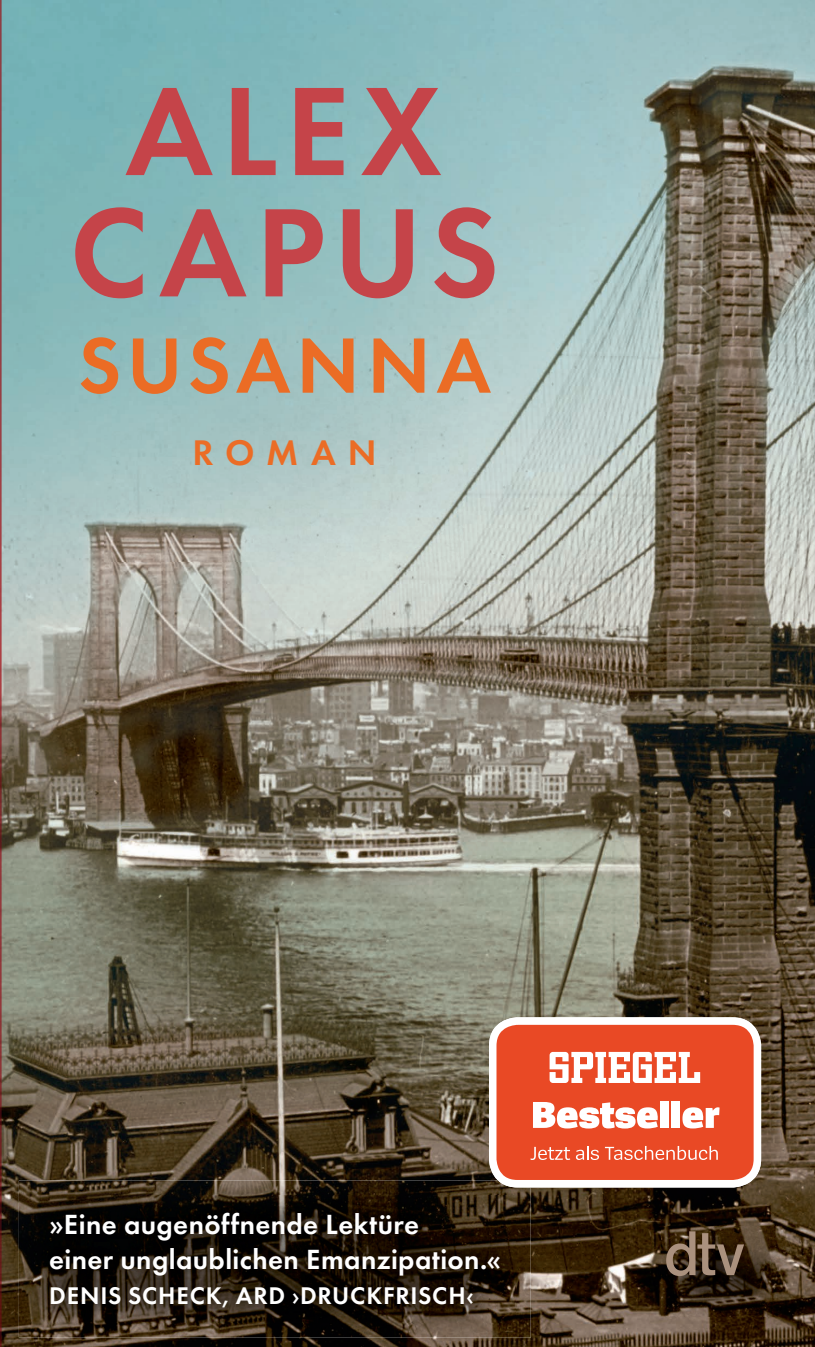
<style>
.page{position:relative;width:815px;height:1347px;background:#fff}
.page>*{position:absolute;margin:0;border:0;box-sizing:border-box;transform-origin:0 0}
.t1{font:600 130.5px/121.2px "Futura PT";letter-spacing:.07em;color:#c54449;text-align:center}
.t2{font:600 81.25px "Futura PT";letter-spacing:.07em;color:#eb6c25}
.t3{font:600 37px "Futura PT";letter-spacing:.32em;color:#eb6c25}
.t4{font:600 28.75px/35px "Futura PT";letter-spacing:.015em;color:#fff}
.t5{font:600 25px "Futura PT";letter-spacing:.03em;color:#fff}
</style>
<div class="page">
<img style="left:0;top:0;width:815px;height:1346px">
<img style="left:104px;top:346px;width:358px;height:215px">
<svg style="left:489px;top:1017px;width:272px;height:170px;background:#ea684a"></svg>
<svg style="left:550px;top:1051px;width:150px;height:32px"></svg>
<svg style="left:533px;top:1102px;width:125px;height:26px"></svg>
<div style="left:660px;top:1101px;width:8px;height:26px;background:#fff"></div>
<div style="left:672px;top:1101px;width:8px;height:26px;background:#fff"></div>
<svg style="left:682px;top:1107px;width:38px;height:21px"></svg>
<svg style="left:531px;top:1146px;width:39px;height:14px"></svg>
<svg style="left:576px;top:1145px;width:23px;height:15px"></svg>
<svg style="left:605px;top:1145px;width:113px;height:15px;background:#ee7459"></svg>
<img style="left:19px;top:1180px;width:512px;height:157px">
<img style="left:498px;top:1180px;width:33px;height:7px">
<img style="left:34px;top:1195px;width:481px;height:127px">
<img style="left:661px;top:1226px;width:122px;height:89px">
<svg style="left:666px;top:1231px;width:78px;height:45px;background:#5a4736"></svg>
<h1 class="t1" style="left:70px;top:69px;width:431px">ALEX<br>CAPUS</h1>
<h2 class="t2" style="left:78px;top:315px;width:415px">SUSANNA</h2>
<p class="t3" style="left:192px;top:430px;width:186px">ROMAN</p>
<p class="t4" style="left:49px;top:1206px;width:454px">»Eine augenöffnende Lektüre<br>einer unglaublichen Emanzipation.«</p>
<p class="t5" style="left:49px;top:1279px;width:426px">DENIS SCHECK, ARD ›DRUCKFRISCH‹</p>
</div>
